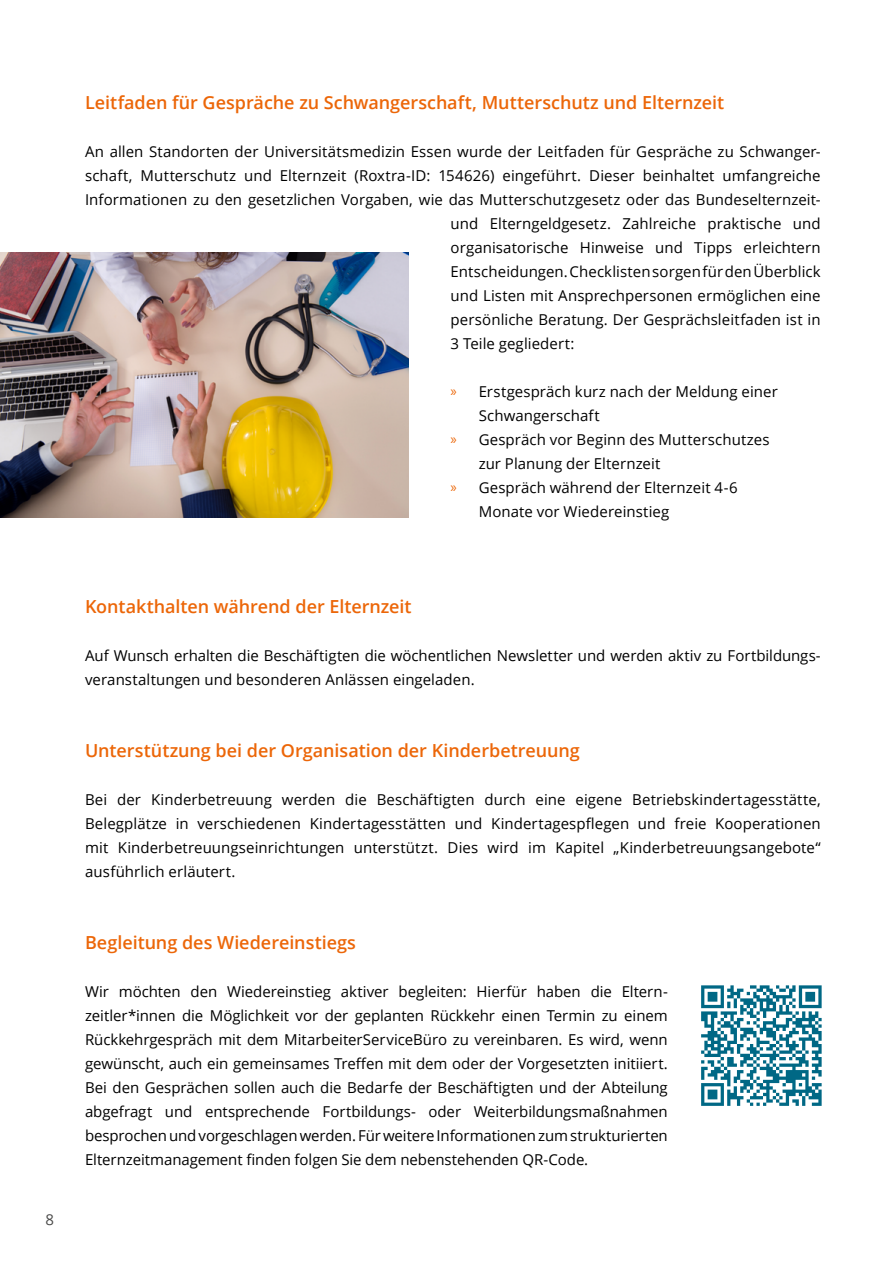
<style>
.page{position:relative;width:893px;height:1263px;background:#fff}
.page>*{position:absolute;margin:0;border:0;box-sizing:border-box;transform-origin:0 0}
.t1{font:600 18px "Open Sans";color:#ec6608}
.t2{font:15px/24px "Open Sans";letter-spacing:.005em;color:#000;text-align:justify}
.t3{font:15px "Open Sans";color:#4a4a49}
.s1{font-family:"Myriad Pro";color:#ec6608}
</style>
<div class="page">
<img style="left:0;top:252px;width:408px;height:265px">
<svg style="left:701px;top:985px;width:121px;height:121px"></svg>
<p class="t3" style="left:45px;top:1209px;width:10px">8</p>
<p class="t1" style="left:85px;top:90px;width:641px">Leitfaden für Gespräche zu Schwangerschaft, Mutterschutz und Elternzeit</p>
<p class="t2" style="left:85px;top:139px;width:736px">An allen Standorten der Universitätsmedizin Essen wurde der Leitfaden für Gespräche zu Schwanger-</p>
<p class="t2" style="left:85px;top:163px;width:737px">schaft, Mutterschutz und Elternzeit (Roxtra-ID: 154626) eingeführt. Dieser beinhaltet umfangreiche</p>
<p class="t2" style="left:85px;top:187px;width:737px">Informationen zu den gesetzlichen Vorgaben, wie das Mutterschutzgesetz oder das Bundeselternzeit-</p>
<p class="t2" style="left:451px;top:211px;width:372px">und Elterngeldgesetz. Zahlreiche praktische und</p>
<p class="t2" style="left:451px;top:235px;width:372px">organisatorische Hinweise und Tipps erleichtern</p>
<p class="t2" style="left:451px;top:259px;width:372px">Entscheidungen. Checklisten sorgen für den Überblick</p>
<p class="t2" style="left:451px;top:283px;width:372px">und Listen mit Ansprechpersonen ermöglichen eine</p>
<p class="t2" style="left:451px;top:307px;width:372px">persönliche Beratung. Der Gesprächsleitfaden ist in</p>
<p class="t2" style="left:451px;top:331px;width:125px">3 Teile gegliedert:</p>
<p class="t2" style="left:451px;top:379px;width:329px"><span class="s1">»</span> Erstgespräch kurz nach der Meldung einer</p>
<p class="t2" style="left:479px;top:403px;width:122px">Schwangerschaft</p>
<p class="t2" style="left:451px;top:427px;width:320px"><span class="s1">»</span> Gespräch vor Beginn des Mutterschutzes</p>
<p class="t2" style="left:479px;top:451px;width:183px">zur Planung der Elternzeit</p>
<p class="t2" style="left:451px;top:475px;width:289px"><span class="s1">»</span> Gespräch während der Elternzeit 4-6</p>
<p class="t2" style="left:479px;top:499px;width:192px">Monate vor Wiedereinstieg</p>
<p class="t1" style="left:85px;top:594px;width:328px">Kontakthalten während der Elternzeit</p>
<p class="t2" style="left:85px;top:643px;width:736px">Auf Wunsch erhalten die Beschäftigten die wöchentlichen Newsletter und werden aktiv zu Fortbildungs&shy;veranstaltungen und besonderen Anlässen eingeladen.</p>
<p class="t1" style="left:85px;top:738px;width:496px">Unterstützung bei der Organisation der Kinderbetreuung</p>
<p class="t2" style="left:85px;top:787px;width:737px">Bei der Kinderbetreuung werden die Beschäftigten durch eine eigene Betriebskindertagesstätte, Belegplätze in verschiedenen Kindertagesstätten und Kindertagespflegen und freie Kooperationen mit Kinderbetreuungseinrichtungen unterstützt. Dies wird im Kapitel „Kinderbetreuungsangebote“ ausführlich erläutert.</p>
<p class="t1" style="left:85px;top:930px;width:272px">Begleitung des Wiedereinstiegs</p>
<p class="t2" style="left:85px;top:979px;width:584px">Wir möchten den Wiedereinstieg aktiver begleiten: Hierfür haben die Eltern&shy;zeitler*innen die Möglichkeit vor der geplanten Rückkehr einen Termin zu einem Rückkehrgespräch mit dem MitarbeiterServiceBüro zu vereinbaren. Es wird, wenn gewünscht, auch ein gemeinsames Treffen mit dem oder der Vorgesetzten initiiert.<br>Bei den Gesprächen sollen auch die Bedarfe der Beschäftigten und der Abteilung abgefragt und entsprechende Fortbildungs- oder Weiterbildungsmaßnahmen besprochen und vorgeschlagen werden. Für weitere Informationen zum strukturierten Elternzeitmanagement finden folgen Sie dem nebenstehenden QR-Code.</p>
</div>
